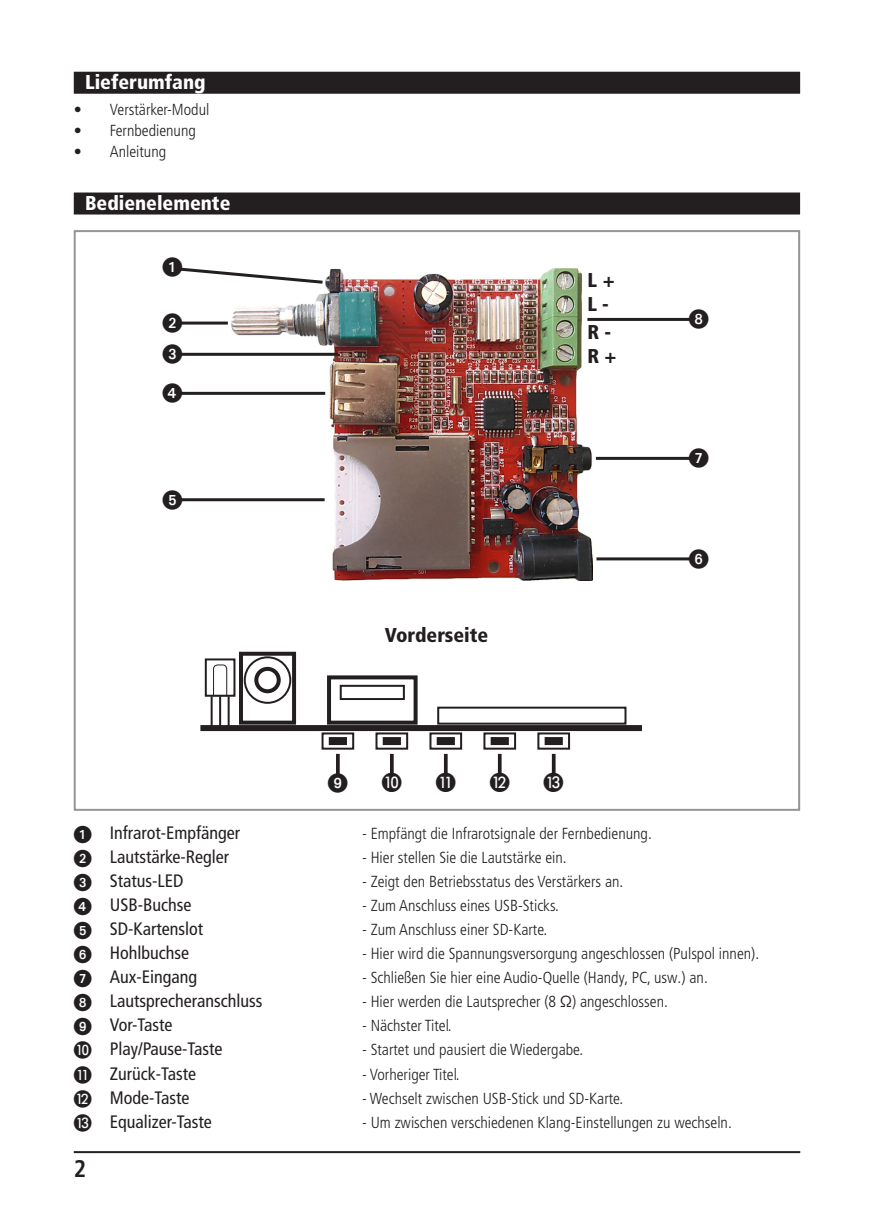
<style>
.page{position:relative;width:874px;height:1225px;background:#fff}
.page>*{position:absolute;margin:0;border:0;box-sizing:border-box;transform-origin:0 0}
.t1{font:700 condensed 24px "Frutiger LT Pro";color:#231f20}
.hsc_überschrift{font:900 condensed 20px "Frutiger LT Pro";color:#fff}
.t2{font:900 condensed 20px/24px "Frutiger LT Pro";color:#231f20}
.t3{font:20px "European Pi One";color:#231f20}
.Produkt-Text{font:condensed 18px "Frutiger LT Pro";color:#231f20}
.Produkt-Text-2{font:300 condensed 16px "Frutiger LT Pro";color:#231f20}
.s1{font-family:"European Pi One";font-stretch:normal}
</style>
<div class="page">
<hr style="left:74px;top:1151px;width:725px;height:2px;background:#231f20">
<div style="left:74px;top:192px;width:725px;height:22px;background:#231f20"></div>
<div style="left:200px;top:725px;width:441px;height:6px;background:#231f20"></div>
<div style="left:239px;top:652px;width:57px;height:72px;border:4px solid #231f20"></div>
<div style="left:205px;top:658px;width:30px;height:38px;border:2px solid #231f20"></div>
<hr style="left:219px;top:696px;width:2px;height:32px;background:#231f20">
<hr style="left:210px;top:696px;width:2px;height:32px;background:#231f20">
<hr style="left:227px;top:696px;width:2px;height:32px;background:#231f20">
<div style="left:244px;top:656px;width:47px;height:48px;border:2px solid #231f20;border-radius:50%"></div>
<div style="left:254px;top:667px;width:26px;height:26px;border:4px solid #231f20;border-radius:50%"></div>
<div style="left:327px;top:675px;width:90px;height:49px;border:4px solid #231f20"></div>
<svg style="left:212px;top:664px;width:15px;height:32px"></svg>
<div style="left:339px;top:685px;width:65px;height:15px;border:2px solid #231f20"></div>
<div style="left:437px;top:706px;width:189px;height:18px;border:2px solid #231f20"></div>
<div style="left:321px;top:732px;width:33px;height:17px;border:2px solid #231f20"></div>
<div style="left:328px;top:737px;width:19px;height:8px;border:4px solid #231f20"></div>
<div style="left:375px;top:732px;width:33px;height:17px;border:2px solid #231f20"></div>
<div style="left:382px;top:737px;width:19px;height:8px;border:4px solid #231f20"></div>
<div style="left:429px;top:732px;width:33px;height:17px;border:2px solid #231f20"></div>
<div style="left:436px;top:737px;width:18px;height:8px;border:4px solid #231f20"></div>
<div style="left:483px;top:732px;width:33px;height:17px;border:2px solid #231f20"></div>
<div style="left:490px;top:737px;width:18px;height:8px;border:4px solid #231f20"></div>
<div style="left:537px;top:732px;width:32px;height:17px;border:2px solid #231f20"></div>
<div style="left:544px;top:737px;width:18px;height:8px;border:4px solid #231f20"></div>
<hr style="left:336px;top:754px;width:3px;height:20px;background:#231f20">
<svg style="left:551px;top:754px;width:4px;height:20px"></svg>
<svg style="left:497px;top:754px;width:4px;height:20px"></svg>
<svg style="left:443px;top:754px;width:4px;height:20px"></svg>
<hr style="left:390px;top:754px;width:3px;height:20px;background:#231f20">
<img style="left:232px;top:268px;width:360px;height:312px">
<hr style="left:178px;top:321px;width:50px;height:3px;background:#231f20">
<hr style="left:596px;top:557px;width:95px;height:3px;background:#231f20">
<hr style="left:595px;top:457px;width:98px;height:3px;background:#231f20">
<hr style="left:587px;top:318px;width:105px;height:3px;background:#231f20">
<hr style="left:181px;top:498px;width:143px;height:3px;background:#231f20">
<hr style="left:180px;top:392px;width:145px;height:3px;background:#231f20">
<svg style="left:178px;top:267px;width:147px;height:18px"></svg>
<hr style="left:178px;top:353px;width:159px;height:3px;background:#231f20">
<div style="left:74px;top:72px;width:725px;height:22px;background:#231f20"></div>
<p class="hsc_überschrift" style="left:85px;top:70px;width:122px">Lieferumfang</p>
<p class="Produkt-Text-2" style="left:74px;top:100px;width:137px">• Verstärker-Modul</p>
<p class="Produkt-Text-2" style="left:74px;top:121px;width:123px">• Fernbedienung</p>
<p class="Produkt-Text-2" style="left:74px;top:142px;width:94px">• Anleitung</p>
<p class="hsc_überschrift" style="left:85px;top:190px;width:147px">Bedienelemente</p>
<p class="t3" style="left:162px;top:255px;width:21px">1</p>
<p class="t3" style="left:162px;top:312px;width:21px">2</p>
<p class="t2" style="left:587px;top:267px;width:29px">L +<br>L -</p>
<p class="t2" style="left:587px;top:319px;width:25px">R -</p>
<p class="t3" style="left:162px;top:343px;width:21px">3</p>
<p class="t2" style="left:587px;top:343px;width:31px">R +</p>
<p class="t3" style="left:162px;top:382px;width:21px">4</p>
<p class="t3" style="left:162px;top:488px;width:21px">5</p>
<p class="t2" style="left:385px;top:623px;width:105px">Vorderseite</p>
<p class="t3" style="left:327px;top:771px;width:21px">9</p>
<p class="t3" style="left:381px;top:771px;width:21px">J</p>
<p class="t3" style="left:435px;top:771px;width:21px">K</p>
<p class="t3" style="left:489px;top:771px;width:21px">L</p>
<p class="t3" style="left:543px;top:771px;width:21px">M</p>
<p class="t3" style="left:688px;top:308px;width:21px">8</p>
<p class="t3" style="left:688px;top:447px;width:21px">7</p>
<p class="t3" style="left:688px;top:547px;width:21px">6</p>
<p class="Produkt-Text" style="left:74px;top:822px;width:168px"><span class="s1">1</span> Infrarot-Empfänger</p>
<p class="Produkt-Text-2" style="left:362px;top:824px;width:291px">- Empfängt die Infrarotsignale der Fernbedienung.</p>
<p class="Produkt-Text" style="left:74px;top:846px;width:157px"><span class="s1">2</span> Lautstärke-Regler</p>
<p class="Produkt-Text-2" style="left:362px;top:848px;width:206px">- Hier stellen Sie die Lautstärke ein.</p>
<p class="Produkt-Text" style="left:74px;top:870px;width:111px"><span class="s1">3</span> Status-LED</p>
<p class="Produkt-Text-2" style="left:362px;top:872px;width:263px">- Zeigt den Betriebsstatus des Verstärkers an.</p>
<p class="Produkt-Text" style="left:74px;top:894px;width:119px"><span class="s1">4</span> USB-Buchse</p>
<p class="Produkt-Text-2" style="left:362px;top:896px;width:198px">- Zum Anschluss eines USB-Sticks.</p>
<p class="Produkt-Text" style="left:74px;top:918px;width:131px"><span class="s1">5</span> SD-Kartenslot</p>
<p class="Produkt-Text-2" style="left:362px;top:920px;width:187px">- Zum Anschluss einer SD-Karte.</p>
<p class="Produkt-Text" style="left:74px;top:942px;width:117px"><span class="s1">6</span> Hohlbuchse</p>
<p class="Produkt-Text-2" style="left:362px;top:944px;width:398px">- Hier wird die Spannungsversorgung angeschlossen (Pulspol innen).</p>
<p class="Produkt-Text" style="left:74px;top:966px;width:125px"><span class="s1">7</span> Aux-Eingang</p>
<p class="Produkt-Text-2" style="left:362px;top:968px;width:347px">- Schließen Sie hier eine Audio-Quelle (Handy, PC, usw.) an.</p>
<p class="Produkt-Text" style="left:74px;top:990px;width:190px"><span class="s1">8</span> Lautsprecheranschluss</p>
<p class="Produkt-Text-2" style="left:362px;top:992px;width:307px">- Hier werden die Lautsprecher (8 Ω) angeschlossen.</p>
<p class="Produkt-Text" style="left:74px;top:1014px;width:100px"><span class="s1">9</span> Vor-Taste</p>
<p class="Produkt-Text-2" style="left:362px;top:1016px;width:91px">- Nächster Titel.</p>
<p class="Produkt-Text" style="left:74px;top:1038px;width:150px"><span class="s1">J</span> Play/Pause-Taste</p>
<p class="Produkt-Text-2" style="left:362px;top:1040px;width:223px">- Startet und pausiert die Wiedergabe.</p>
<p class="Produkt-Text" style="left:74px;top:1062px;width:124px"><span class="s1">K</span> Zurück-Taste</p>
<p class="Produkt-Text-2" style="left:362px;top:1064px;width:99px">- Vorheriger Titel.</p>
<p class="Produkt-Text" style="left:74px;top:1086px;width:117px"><span class="s1">L</span> Mode-Taste</p>
<p class="Produkt-Text-2" style="left:362px;top:1088px;width:262px">- Wechselt zwischen USB-Stick und SD-Karte.</p>
<p class="Produkt-Text" style="left:74px;top:1110px;width:139px"><span class="s1">M</span> Equalizer-Taste</p>
<p class="Produkt-Text-2" style="left:362px;top:1112px;width:371px">- Um zwischen verschiedenen Klang-Einstellungen zu wechseln.</p>
<p class="t1" style="left:74px;top:1154px;width:14px">2</p>
</div>
